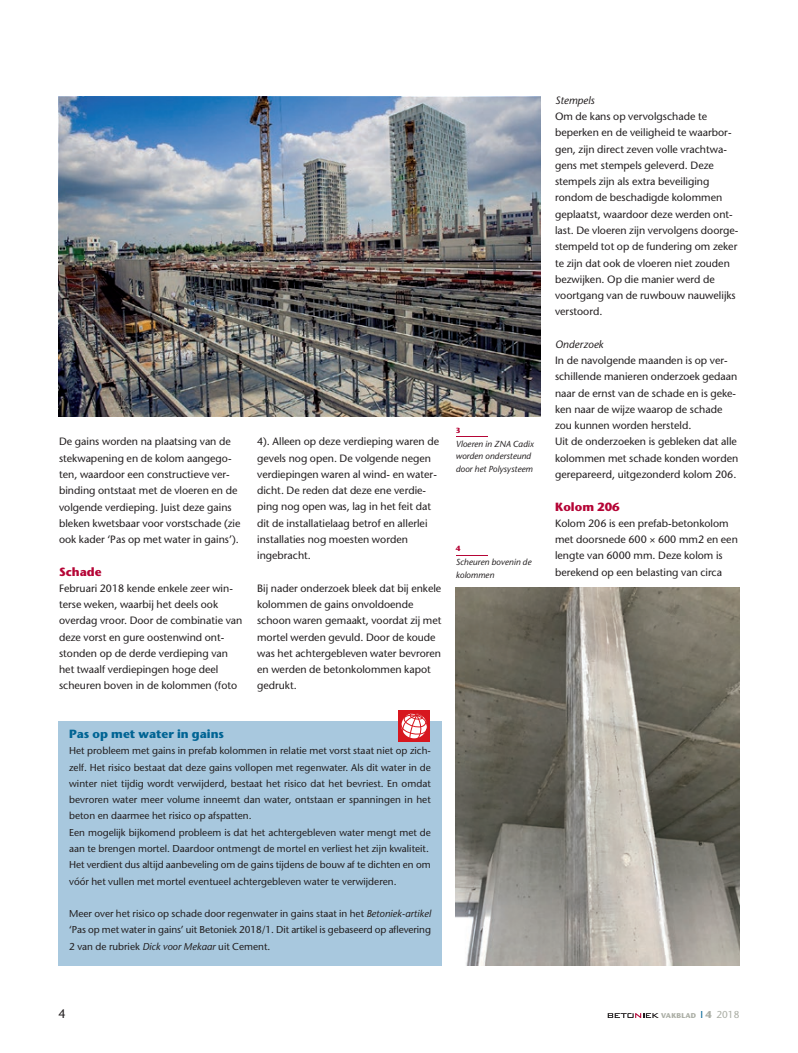
<style>
.page{position:relative;width:798px;height:1053px;background:#fff}
.page>*{position:absolute;margin:0;border:0;box-sizing:border-box;transform-origin:0 0}
.t1{font:12.5px "Stone Sans";color:#231f20}
.t2{font:700 11.88px "Stone Sans";color:#006494}
.t3{font:700 11.88px "Stone Sans";color:#b50536}
.t4{font:10.62px/16.2px "Stone Sans";color:#231f20}
.t5{font:italic 10.62px "Stone Sans";color:#231f20}
.t6{font:10px/16.2px "Stone Sans";color:#231f20}
.t7{font:italic 8.75px/12.5px "Stone Sans";color:#231f20}
.t8{font:700 7.5px "Stone Sans";color:#b50536}
.t9{font:700 7px "Stone Sans";letter-spacing:.03em;color:#acafa6}
.s1{font-style:italic}
.s2{font-weight:400;font-size:10px;color:#006494}
.s3{font-size:10px}
.s4{font-weight:400;font-size:10px}
</style>
<div class="page">
<img style="left:58px;top:96px;width:482px;height:320px">
<hr style="left:455px;top:436px;width:32px;height:1px;background:#b50536">
<img style="left:455px;top:587px;width:284px;height:378px">
<hr style="left:455px;top:554px;width:32px;height:1px;background:#b50536">
<svg style="left:607px;top:1013px;width:51px;height:4px"></svg>
<div style="left:58px;top:721px;width:383px;height:244px;background:#a8c8de"></div>
<div style="left:398px;top:710px;width:31px;height:31px;background:#d7171f"></div>
<svg style="left:401px;top:713px;width:26px;height:26px"></svg>
<p class="t4" style="left:59px;top:433px;width:183px">De gains worden na plaatsing van de stekwapening en de kolom aangego&shy;ten, waardoor een constructieve ver&shy;binding ontstaat met de vloeren en de volgende verdieping. Juist deze gains bleken kwetsbaar voor vorstschade (zie ook kader ‘Pas op met water in gains’).</p>
<p class="t3" style="left:59px;top:564px;width:44px">Schade</p>
<p class="t4" style="left:59px;top:580px;width:185px">Februari 2018 kende enkele zeer win&shy;terse weken, waarbij het deels ook overdag vroor. Door de combinatie van deze vorst en gure oostenwind ont&shy;stonden op de derde verdieping van het twaalf verdiepingen hoge deel scheuren boven in de kolommen (foto</p>
<p class="t4" style="left:257px;top:433px;width:183px">4). Alleen op deze verdieping waren de gevels nog open. De volgende negen verdiepingen waren al wind- en water&shy;dicht. De reden dat deze ene verdie&shy;ping nog open was, lag in het feit dat dit de installatielaag betrof en allerlei installaties nog moesten worden ingebracht.</p>
<p class="t4" style="left:257px;top:580px;width:186px">Bij nader onderzoek bleek dat bij enkele kolommen de gains onvoldoende schoon waren gemaakt, voordat zij met mortel werden gevuld. Door de koude was het achtergebleven water bevroren en werden de betonkolommen kapot gedrukt.</p>
<p class="t8" style="left:455px;top:425px;width:6px">3</p>
<p class="t7" style="left:455px;top:437px;width:79px">Vloeren in ZNA Cadix worden ondersteund door het Polysysteem</p>
<p class="t8" style="left:455px;top:544px;width:6px">4</p>
<p class="t7" style="left:455px;top:556px;width:77px">Scheuren bovenin de kolommen</p>
<p class="t2" style="left:69px;top:726px;width:156px">Pas op met water in gains</p>
<p class="t6" style="left:69px;top:742px;width:363px">Het probleem met gains in prefab kolommen in relatie met vorst staat niet op zich&shy;zelf. Het risico bestaat dat deze gains vollopen met regenwater. Als dit water in de winter niet tijdig wordt verwijderd, bestaat het risico dat het bevriest. En omdat bevroren water meer volume inneemt dan water, ontstaan er spanningen in het beton en daarmee het risico op afspatten.<br>Een mogelijk bijkomend probleem is dat het achtergebleven water mengt met de aan te brengen mortel. Daardoor ontmengt de mortel en verliest het zijn kwaliteit.<br>Het verdient dus altijd aanbeveling om de gains tijdens de bouw af te dichten en om vóór het vullen met mortel eventueel achtergebleven water te verwijderen.</p>
<p class="t6" style="left:69px;top:905px;width:363px;text-align:justify">Meer over het risico op schade door regenwater in gains staat in het <span class="s1">Betoniek-artikel </span>‘Pas op met water in gains’ uit Betoniek 2018/1. Dit artikel is gebaseerd op aflevering 2 van de rubriek <span class="s1">Dick voor Mekaar</span> uit Cement.</p>
<p class="t5" style="left:555px;top:94px;width:41px">Stempels</p>
<p class="t4" style="left:555px;top:108px;width:185px">Om de kans op vervolgschade te beperken en de veiligheid te waarbor&shy;gen, zijn direct zeven volle vrachtwa&shy;gens met stempels geleverd. Deze stempels zijn als extra beveiliging rondom de beschadigde kolommen geplaatst, waardoor deze werden ont&shy;last. De vloeren zijn vervolgens doorge&shy;stempeld tot op de fundering om zeker te zijn dat ook de vloeren niet zouden bezwijken. Op die manier werd de voortgang van de ruwbouw nauwelijks verstoord.</p>
<p class="t5" style="left:555px;top:338px;width:50px">Onderzoek</p>
<p class="t4" style="left:555px;top:352px;width:185px">In de navolgende maanden is op ver&shy;schillende manieren onderzoek gedaan naar de ernst van de schade en is geke&shy;ken naar de wijze waarop de schade zou kunnen worden hersteld.<br>Uit de onderzoeken is gebleken dat alle kolommen met schade konden worden gerepareerd, uitgezonderd kolom 206.</p>
<p class="t3" style="left:555px;top:499px;width:66px">Kolom 206</p>
<p class="t4" style="left:555px;top:515px;width:184px">Kolom 206 is een prefab-betonkolom met doorsnede 600 × 600 mm2 en een lengte van 6000 mm. Deze kolom is berekend op een belasting van circa</p>
<p class="t1" style="left:58px;top:1006px;width:9px">4</p>
<p class="t9" style="left:661px;top:1011px;width:80px">VAKBLAD <span class="s2">I</span> <span class="s3">4</span> <span class="s4">2018</span></p>
</div>
